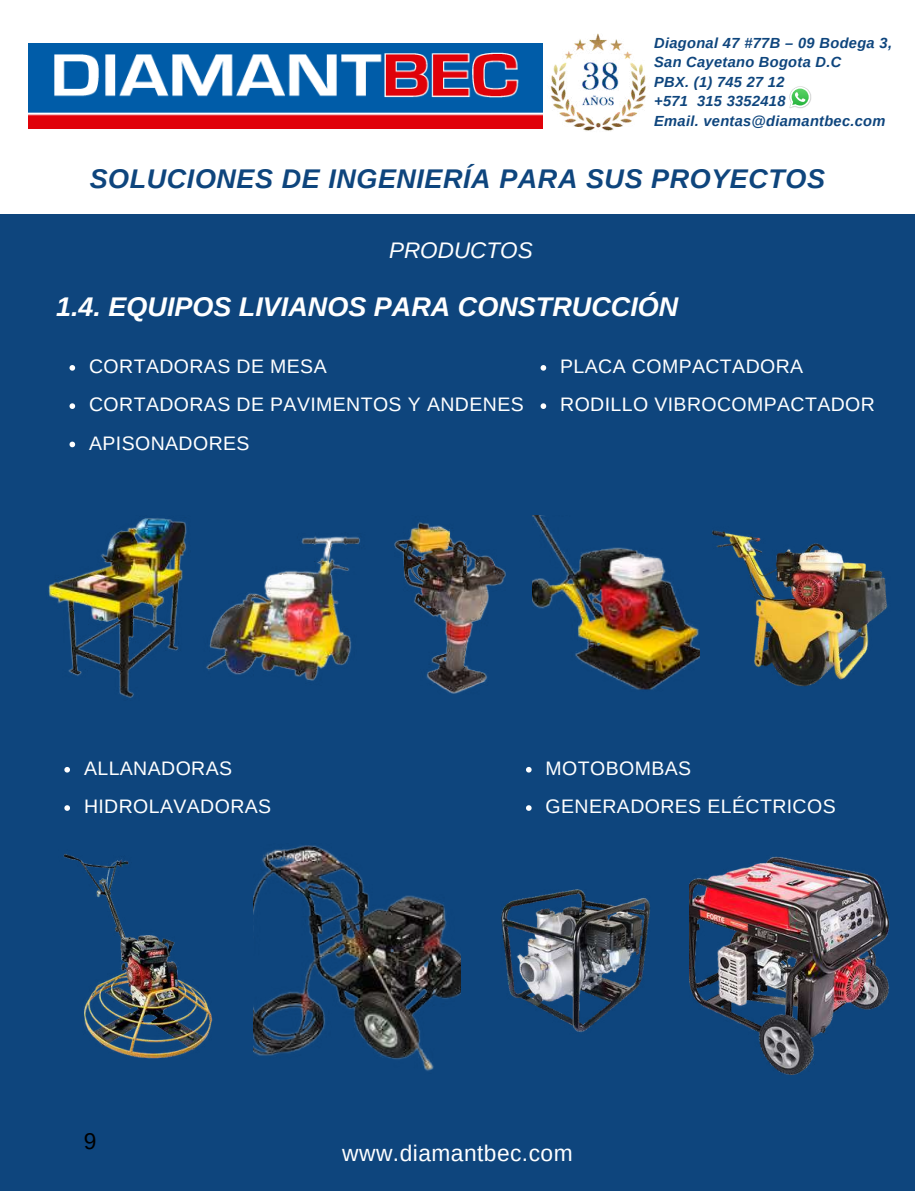
<style>
.page{position:relative;width:915px;height:1191px;background:#fff}
.page>*{position:absolute;margin:0;border:0;box-sizing:border-box;transform-origin:0 0}
.t1{font:italic 700 27px "Arimo";letter-spacing:.02em;color:#0e457d}
.t2{font:italic 700 27px "Arimo";color:#fff}
.t3{font:22.8px "Arimo";letter-spacing:.02em;color:#fff}
.t4{font:22.8px "Arimo";color:#000}
.t5{font:italic 22.5px "Arimo";color:#fff}
.t6{font:19.5px/38.2px "Arimo";letter-spacing:.02em;color:#fff}
.t7{font:italic 700 14.7px/19.5px "Arimo";letter-spacing:.02em;color:#0e457d}
</style>
<div class="page">
<div style="left:0;top:0;width:915px;height:1190px;background:#0e457d"></div>
<img style="left:63px;top:854px;width:150px;height:205px">
<img style="left:253px;top:845px;width:208px;height:226px">
<img style="left:501px;top:889px;width:149px;height:143px">
<img style="left:689px;top:856px;width:201px;height:218px">
<img style="left:48px;top:515px;width:651px;height:183px">
<div style="left:0;top:0;width:915px;height:213px;background:#fff"></div>
<img style="left:712px;top:530px;width:176px;height:157px">
<svg style="left:69px;top:365px;width:6px;height:5px"></svg>
<svg style="left:69px;top:403px;width:6px;height:6px"></svg>
<svg style="left:69px;top:441px;width:6px;height:6px"></svg>
<svg style="left:64px;top:767px;width:6px;height:5px"></svg>
<svg style="left:64px;top:805px;width:6px;height:5px"></svg>
<svg style="left:540px;top:365px;width:6px;height:5px"></svg>
<svg style="left:540px;top:403px;width:6px;height:6px"></svg>
<svg style="left:526px;top:767px;width:5px;height:5px"></svg>
<svg style="left:526px;top:805px;width:5px;height:5px"></svg>
<img style="left:29px;top:43px;width:512px;height:86px">
<img style="left:541px;top:33px;width:105px;height:98px">
<img style="left:789px;top:86px;width:22px;height:22px">
<svg style="left:790px;top:87px;width:20px;height:20px"></svg>
<p class="t7" style="left:654px;top:33px;width:239px">Diagonal 47 #77B – 09 Bodega 3,<br>San Cayetano Bogota D.C<br>PBX. (1) 745 27 12<br>+571 315 3352418<br>Email. ventas@diamantbec.com</p>
<h1 class="t1" style="left:90px;top:164px;width:737px">SOLUCIONES DE INGENIERÍA PARA SUS PROYECTOS</h1>
<p class="t5" style="left:389px;top:237px;width:145px">PRODUCTOS</p>
<h1 class="t2" style="left:56px;top:292px;width:624px">1.4. EQUIPOS LIVIANOS PARA CONSTRUCCIÓN</h1>
<p class="t6" style="left:89px;top:347px;width:436px">CORTADORAS DE MESA<br>CORTADORAS DE PAVIMENTOS Y ANDENES<br>APISONADORES</p>
<p class="t6" style="left:560px;top:347px;width:316px">PLACA COMPACTADORA<br>RODILLO VIBROCOMPACTADOR</p>
<p class="t6" style="left:84px;top:748px;width:189px">ALLANADORAS<br>HIDROLAVADORAS</p>
<p class="t6" style="left:545px;top:748px;width:291px">MOTOBOMBAS<br>GENERADORES ELÉCTRICOS</p>
<p class="t4" style="left:84px;top:1127px;width:14px">9</p>
<p class="t3" style="left:342px;top:1140px;width:232px">www.diamantbec.com</p>
</div>
